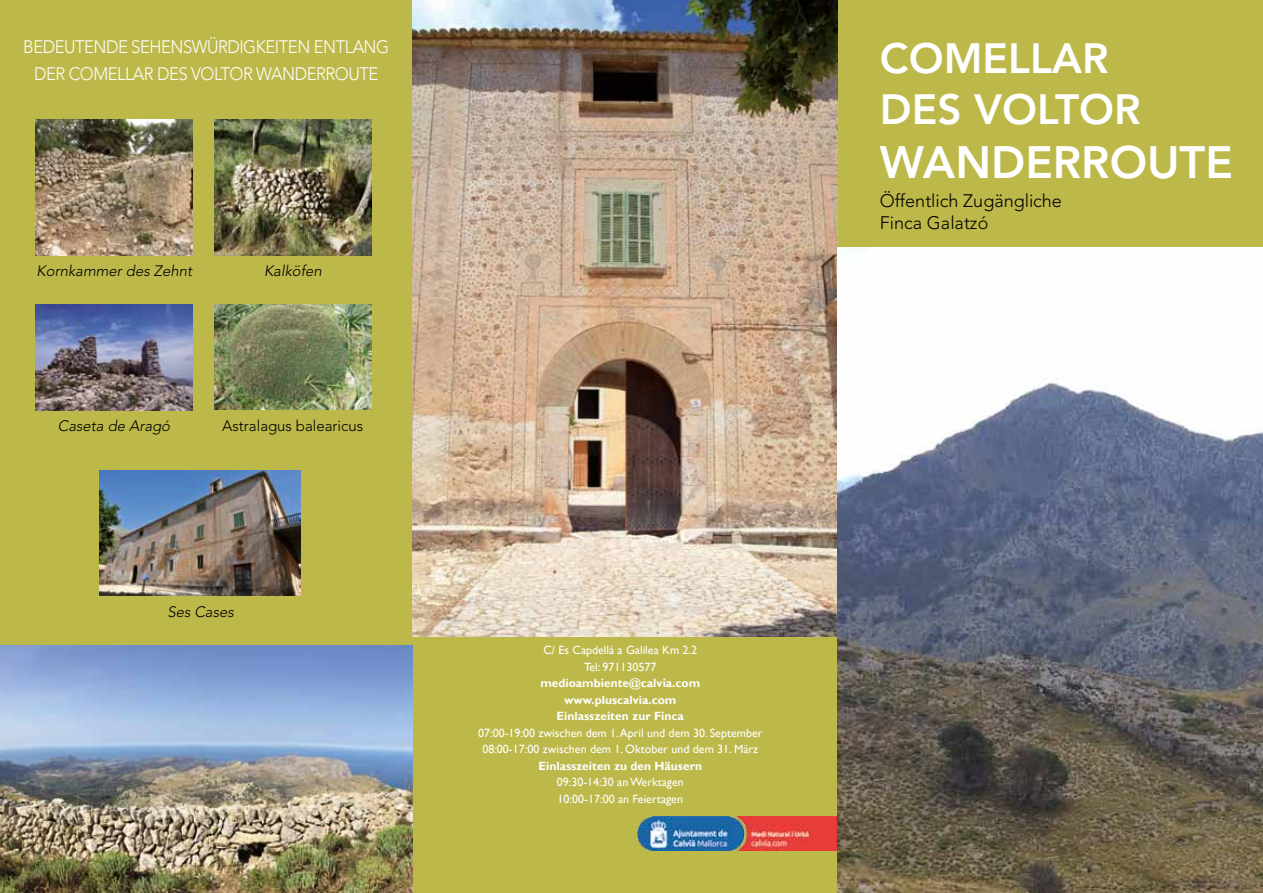
<style>
.page{position:relative;width:1263px;height:893px;background:#bcb849}
.page>*{position:absolute;margin:0;border:0;box-sizing:border-box;transform-origin:0 0}
.t1{font:800 45px "Avenir LT Std";color:#fff}
.t2{font:800 42px/50.4px "Avenir LT Std";color:#fff}
.t3{font:300 18px/27px "Avenir LT Std";letter-spacing:-.03em;color:#fff;text-align:center;scale:.93 1}
.t4{font:300 18px/21.6px "Avenir LT Std";color:#000}
.t5{font:italic 300 15px "Avenir LT Std";color:#000}
.t6{font:300 15px "Avenir LT Std";color:#000}
.t7{font:12px/16.5px "Gill Sans";color:#fff;text-align:center}
.t8{font:700 12px/16.5px "Gill Sans";color:#fff;text-align:center}
</style>
<div class="page">
<img style="left:637px;top:817px;width:201px;height:33px">
<img style="left:0;top:646px;width:412px;height:247px">
<img style="left:215px;top:305px;width:156px;height:104px">
<img style="left:36px;top:305px;width:157px;height:105px">
<img style="left:35px;top:119px;width:158px;height:136px">
<img style="left:100px;top:471px;width:201px;height:125px">
<img style="left:215px;top:119px;width:156px;height:136px">
<img style="left:412px;top:0;width:426px;height:636px">
<img style="left:838px;top:247px;width:425px;height:646px">
<h3 class="t3" style="left:23px;top:33px;width:395px">BEDEUTENDE SEHENSWÜRDIGKEITEN ENTLANG<br>DER COMELLAR DES VOLTOR WANDERROUTE</h3>
<h2 class="t2" style="left:880px;top:34px;width:262px">COMELLAR<br>DES VOLTOR</h2>
<h1 class="t1" style="left:880px;top:135px;width:354px">WANDERROUTE</h1>
<p class="t5" style="left:37px;top:262px;width:157px">Kornkammer des Zehnt</p>
<p class="t5" style="left:264px;top:262px;width:59px">Kalköfen</p>
<p class="t5" style="left:58px;top:417px;width:114px">Caseta de Aragó</p>
<p class="t6" style="left:222px;top:417px;width:142px">Astralagus balearicus</p>
<p class="t5" style="left:167px;top:603px;width:68px">Ses Cases</p>
<p class="t7" style="left:543px;top:642px;width:155px">C/ Es Capdellà a Galilea Km 2.2<br>Tel: 971130577</p>
<p class="t8" style="left:540px;top:675px;width:161px">medioambiente@calvia.com www.pluscalvia.com<br>Einlasszeiten zur Finca</p>
<p class="t7" style="left:478px;top:724px;width:286px">07:00-19:00 zwischen dem 1. April und dem 30. September<br>08:00-17:00 zwischen dem 1. Oktober und dem 31. März</p>
<p class="t8" style="left:539px;top:757px;width:165px">Einlasszeiten zu den Häusern</p>
<p class="t7" style="left:557px;top:774px;width:129px;text-align:left">09:30-14:30 an Werktagen<br>10:00-17:00 an Feiertagen</p>
<h3 class="t4" style="left:880px;top:190px;width:184px">Öffentlich Zugängliche<br>Finca Galatzó</h3>
</div>
